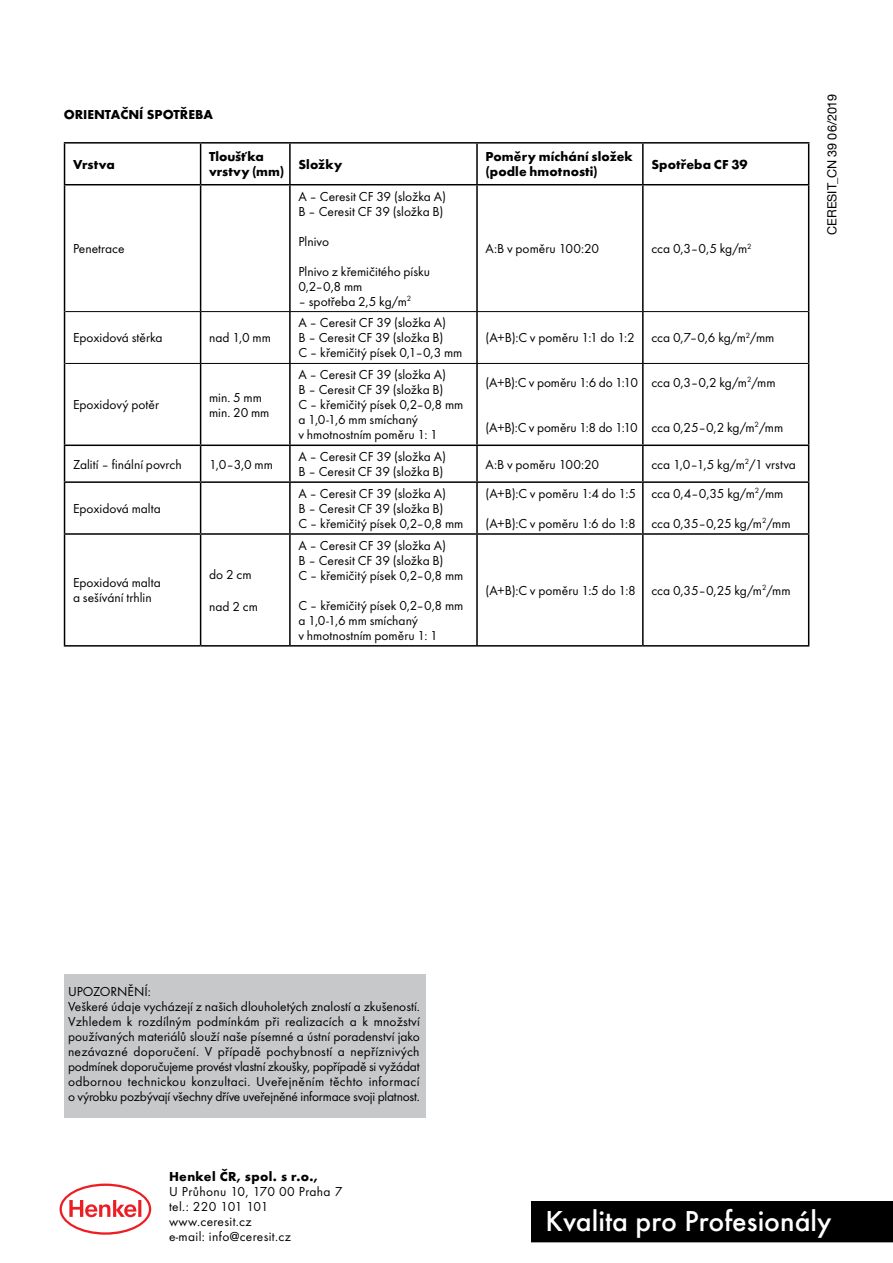
<style>
.page{position:relative;width:893px;height:1263px;background:#fff}
.page>*{position:absolute;margin:0;border:0;box-sizing:border-box;transform-origin:0 0}
.t1{font:500 30px "Futura TOT";color:#fff}
.t2{font:13.5px/15px "Futura TOT";color:#000}
.t3{font:700 13.5px/15px "Futura TOT";letter-spacing:.005em;color:#000}
.t4{font:13.5px/15px "Futura TOT";letter-spacing:.025em;color:#000}
.t5{font:700 13.5px "Futura TOT";letter-spacing:.025em;color:#000}
.t6{font:12.6px "Helvetica Neue LT Com";color:#000}
</style>
<div class="page">
<hr style="left:64px;top:142px;width:137px;height:2px;background:#000">
<hr style="left:64px;top:144px;width:1px;height:40px;background:#000">
<hr style="left:201px;top:142px;width:89px;height:2px;background:#000">
<hr style="left:200px;top:144px;width:1px;height:40px;background:#000">
<hr style="left:290px;top:142px;width:187px;height:2px;background:#000">
<hr style="left:289px;top:144px;width:2px;height:40px;background:#000">
<hr style="left:477px;top:142px;width:166px;height:2px;background:#000">
<hr style="left:476px;top:144px;width:2px;height:40px;background:#000">
<hr style="left:643px;top:142px;width:166px;height:2px;background:#000">
<hr style="left:642px;top:144px;width:2px;height:40px;background:#000">
<hr style="left:808px;top:144px;width:1px;height:40px;background:#000">
<hr style="left:64px;top:184px;width:137px;height:1px;background:#000">
<hr style="left:64px;top:185px;width:1px;height:127px;background:#000">
<hr style="left:201px;top:184px;width:89px;height:1px;background:#000">
<hr style="left:200px;top:185px;width:1px;height:126px;background:#000">
<hr style="left:290px;top:184px;width:187px;height:1px;background:#000">
<hr style="left:289px;top:185px;width:2px;height:126px;background:#000">
<hr style="left:477px;top:184px;width:166px;height:1px;background:#000">
<hr style="left:476px;top:185px;width:2px;height:126px;background:#000">
<hr style="left:643px;top:184px;width:166px;height:1px;background:#000">
<hr style="left:642px;top:185px;width:2px;height:126px;background:#000">
<hr style="left:808px;top:185px;width:1px;height:127px;background:#000">
<hr style="left:64px;top:312px;width:1px;height:51px;background:#000">
<hr style="left:200px;top:312px;width:1px;height:51px;background:#000">
<hr style="left:289px;top:312px;width:2px;height:51px;background:#000">
<hr style="left:476px;top:312px;width:2px;height:51px;background:#000">
<hr style="left:642px;top:312px;width:2px;height:51px;background:#000">
<hr style="left:808px;top:312px;width:1px;height:51px;background:#000">
<hr style="left:64px;top:363px;width:1px;height:81px;background:#000">
<hr style="left:200px;top:364px;width:1px;height:80px;background:#000">
<hr style="left:289px;top:364px;width:2px;height:80px;background:#000">
<hr style="left:476px;top:364px;width:2px;height:80px;background:#000">
<hr style="left:642px;top:364px;width:2px;height:80px;background:#000">
<hr style="left:808px;top:363px;width:1px;height:81px;background:#000">
<hr style="left:64px;top:444px;width:137px;height:2px;background:#000">
<hr style="left:64px;top:446px;width:1px;height:35px;background:#000">
<hr style="left:201px;top:444px;width:89px;height:2px;background:#000">
<hr style="left:200px;top:446px;width:1px;height:35px;background:#000">
<hr style="left:290px;top:444px;width:187px;height:2px;background:#000">
<hr style="left:289px;top:446px;width:2px;height:35px;background:#000">
<hr style="left:477px;top:444px;width:166px;height:2px;background:#000">
<hr style="left:476px;top:446px;width:2px;height:35px;background:#000">
<hr style="left:643px;top:444px;width:166px;height:2px;background:#000">
<hr style="left:642px;top:446px;width:2px;height:35px;background:#000">
<hr style="left:808px;top:446px;width:1px;height:35px;background:#000">
<hr style="left:64px;top:481px;width:137px;height:2px;background:#000">
<hr style="left:64px;top:483px;width:1px;height:50px;background:#000">
<hr style="left:201px;top:481px;width:89px;height:2px;background:#000">
<hr style="left:200px;top:483px;width:1px;height:50px;background:#000">
<hr style="left:290px;top:481px;width:187px;height:2px;background:#000">
<hr style="left:289px;top:483px;width:2px;height:50px;background:#000">
<hr style="left:477px;top:481px;width:166px;height:2px;background:#000">
<hr style="left:476px;top:483px;width:2px;height:50px;background:#000">
<hr style="left:643px;top:481px;width:166px;height:2px;background:#000">
<hr style="left:642px;top:483px;width:2px;height:50px;background:#000">
<hr style="left:808px;top:483px;width:1px;height:50px;background:#000">
<hr style="left:64px;top:533px;width:137px;height:2px;background:#000">
<hr style="left:64px;top:535px;width:1px;height:110px;background:#000">
<hr style="left:201px;top:533px;width:89px;height:2px;background:#000">
<hr style="left:200px;top:535px;width:1px;height:110px;background:#000">
<hr style="left:290px;top:533px;width:187px;height:2px;background:#000">
<hr style="left:289px;top:535px;width:2px;height:110px;background:#000">
<hr style="left:477px;top:533px;width:166px;height:2px;background:#000">
<hr style="left:476px;top:535px;width:2px;height:110px;background:#000">
<hr style="left:643px;top:533px;width:166px;height:2px;background:#000">
<hr style="left:642px;top:535px;width:2px;height:110px;background:#000">
<hr style="left:808px;top:535px;width:1px;height:110px;background:#000">
<hr style="left:64px;top:645px;width:137px;height:2px;background:#000">
<hr style="left:201px;top:645px;width:89px;height:2px;background:#000">
<hr style="left:290px;top:645px;width:187px;height:2px;background:#000">
<hr style="left:477px;top:645px;width:166px;height:2px;background:#000">
<hr style="left:643px;top:645px;width:166px;height:2px;background:#000">
<hr style="left:65px;top:311px;width:136px;height:1px;background:#000">
<hr style="left:201px;top:311px;width:89px;height:1px;background:#000">
<hr style="left:290px;top:311px;width:187px;height:1px;background:#000">
<hr style="left:477px;top:311px;width:166px;height:1px;background:#000">
<hr style="left:643px;top:311px;width:165px;height:1px;background:#000">
<hr style="left:65px;top:363px;width:136px;height:1px;background:#000">
<hr style="left:201px;top:363px;width:89px;height:1px;background:#000">
<hr style="left:290px;top:363px;width:187px;height:1px;background:#000">
<hr style="left:477px;top:363px;width:166px;height:1px;background:#000">
<hr style="left:643px;top:363px;width:165px;height:1px;background:#000">
<div style="left:64px;top:974px;width:361px;height:143px;background:#c7c8ca"></div>
<div style="left:532px;top:1201px;width:361px;height:41px;background:#000"></div>
<svg style="left:60px;top:1183px;width:91px;height:52px"></svg>
<p class="t3" style="left:64px;top:107px;width:151px">ORIENTAČNÍ SPOTŘEBA</p>
<p class="t3" style="left:73px;top:156px;width:43px">Vrstva</p>
<p class="t3" style="left:209px;top:149px;width:77px">Tloušťka vrstvy (mm)</p>
<p class="t3" style="left:298px;top:156px;width:45px">Složky</p>
<p class="t3" style="left:485px;top:149px;width:149px">Poměry míchání složek (podle hmotnosti)</p>
<p class="t3" style="left:651px;top:156px;width:98px">Spotřeba CF 39</p>
<p class="t2" style="left:73px;top:241px;width:53px">Penetrace</p>
<p class="t2" style="left:73px;top:330px;width:91px">Epoxidová stěrka</p>
<p class="t2" style="left:209px;top:330px;width:63px">nad 1,0 mm</p>
<p class="t2" style="left:73px;top:397px;width:88px">Epoxidový potěr</p>
<p class="t2" style="left:209px;top:390px;width:62px">min. 5 mm min. 20 mm</p>
<p class="t2" style="left:298px;top:188px;width:149px">A – Ceresit CF 39 (složka A)<br>B – Ceresit CF 39 (složka B)</p>
<p class="t2" style="left:298px;top:233px;width:32px">Plnivo</p>
<p class="t2" style="left:298px;top:263px;width:133px">Plnivo z křemičitého písku<br>0,2–0,8 mm</p>
<p class="t2" style="left:298px;top:293px;width:114px">– spotřeba 2,5 kg/m<sup>2</sup></p>
<p class="t2" style="left:298px;top:315px;width:166px">A – Ceresit CF 39 (složka A)<br>B – Ceresit CF 39 (složka B)<br>C – křemičitý písek 0,1–0,3 mm</p>
<p class="t2" style="left:485px;top:241px;width:115px">A:B v poměru 100:20</p>
<p class="t2" style="left:651px;top:241px;width:102px">cca 0,3–0,5 kg/m<sup>2</sup></p>
<p class="t2" style="left:485px;top:330px;width:290px">(A+B):C v poměru 1:1 do 1:2 cca 0,7–0,6 kg/m<sup>2</sup>/mm</p>
<p class="t2" style="left:298px;top:367px;width:166px">A – Ceresit CF 39 (složka A)<br>B – Ceresit CF 39 (složka B)<br>C – křemičitý písek 0,2–0,8 mm a 1,0-1,6 mm smíchaný<br>v hmotnostním poměru 1: 1</p>
<p class="t2" style="left:485px;top:375px;width:154px">(A+B):C v poměru 1:6 do 1:10</p>
<p class="t2" style="left:485px;top:420px;width:154px">(A+B):C v poměru 1:8 do 1:10</p>
<p class="t2" style="left:651px;top:375px;width:126px">cca 0,3–0,2 kg/m<sup>2</sup>/mm</p>
<p class="t2" style="left:651px;top:420px;width:133px">cca 0,25–0,2 kg/m<sup>2</sup>/mm</p>
<p class="t2" style="left:73px;top:456px;width:110px">Zalití – finální povrch</p>
<p class="t2" style="left:209px;top:456px;width:65px">1,0–3,0 mm</p>
<p class="t2" style="left:298px;top:449px;width:149px">A – Ceresit CF 39 (složka A)<br>B – Ceresit CF 39 (složka B)</p>
<p class="t2" style="left:485px;top:456px;width:115px">A:B v poměru 100:20</p>
<p class="t2" style="left:651px;top:456px;width:146px">cca 1,0–1,5 kg/m<sup>2</sup>/1 vrstva</p>
<p class="t2" style="left:73px;top:501px;width:89px">Epoxidová malta</p>
<p class="t2" style="left:651px;top:486px;width:134px">cca 0,4–0,35 kg/m<sup>2</sup>/mm</p>
<p class="t2" style="left:651px;top:516px;width:141px">cca 0,35–0,25 kg/m<sup>2</sup>/mm</p>
<p class="t2" style="left:298px;top:486px;width:166px">A – Ceresit CF 39 (složka A)<br>B – Ceresit CF 39 (složka B)<br>C – křemičitý písek 0,2–0,8 mm</p>
<p class="t2" style="left:485px;top:486px;width:152px">(A+B):C v poměru 1:4 do 1:5</p>
<p class="t2" style="left:485px;top:516px;width:152px">(A+B):C v poměru 1:6 do 1:8</p>
<p class="t2" style="left:73px;top:575px;width:89px">Epoxidová malta a sešívání trhlin</p>
<p class="t2" style="left:209px;top:567px;width:44px">do 2 cm</p>
<p class="t2" style="left:209px;top:599px;width:50px">nad 2 cm</p>
<p class="t2" style="left:298px;top:538px;width:166px">A – Ceresit CF 39 (složka A)<br>B – Ceresit CF 39 (složka B)<br>C – křemičitý písek 0,2–0,8 mm</p>
<p class="t2" style="left:298px;top:598px;width:166px">C – křemičitý písek 0,2–0,8 mm a 1,0-1,6 mm smíchaný<br>v hmotnostním poměru 1: 1</p>
<p class="t2" style="left:485px;top:583px;width:307px">(A+B):C v poměru 1:5 do 1:8 cca 0,35–0,25 kg/m<sup>2</sup>/mm</p>
<p class="t6" style="left:824px;top:235px;width:142px;rotate:-90deg">CERESIT_CN 39 06/2019</p>
<p class="t2" style="left:68px;top:983px;width:353px">UPOZORNĚNÍ:<br>Veškeré údaje vycházejí z našich dlouholetých znalostí a zkušeností.<br>Vzhledem k rozdílným podmínkám při realizacích a k množství používaných materiálů slouží naše písemné a ústní poradenství jako nezávazné doporučení. V případě pochybností a nepříznivých podmínek doporučujeme provést vlastní zkoušky, popřípadě si vyžádat odbornou technickou konzultaci. Uveřejněním těchto informací o výrobku pozbývají všechny dříve uveřejněné informace svoji platnost.</p>
<p class="t5" style="left:169px;top:1168px;width:150px">Henkel ČR, spol. s r.o.,</p>
<p class="t4" style="left:169px;top:1184px;width:175px">U Průhonu 10, 170 00 Praha 7 tel.: 220 101 101 www.ceresit.cz<br>e-mail: info@ceresit.cz</p>
<h1 class="t1" style="left:546px;top:1204px;width:287px">Kvalita pro Profesionály</h1>
</div>
